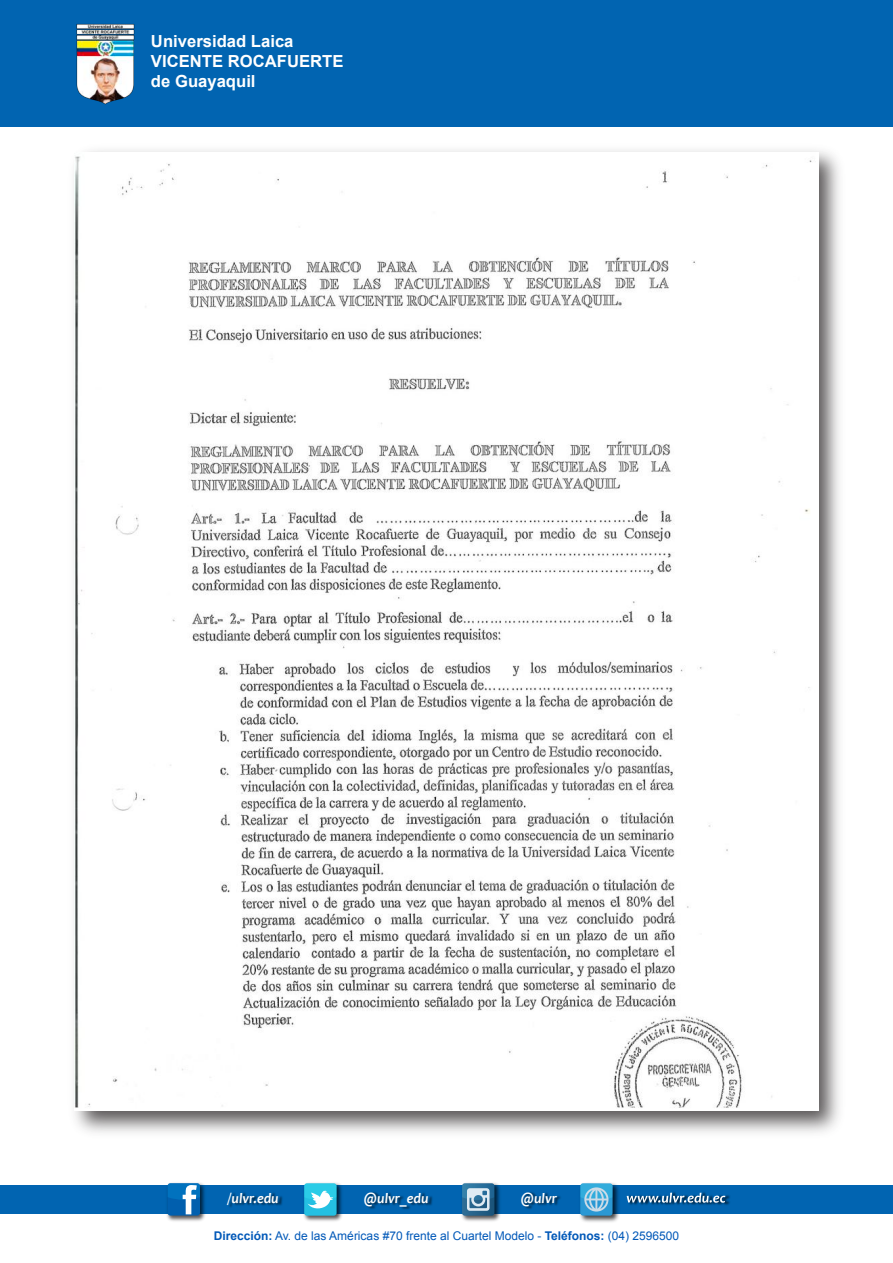
<style>
.page{position:relative;width:893px;height:1263px;background:#fff}
.page>*{position:absolute;margin:0;border:0;box-sizing:border-box;transform-origin:0 0}
.t1{font:700 16.65px/20px "Arial";color:#fff}
.t2{font:italic 700 14.7px "Candara";color:#fff;scale:.95 1}
.t3{font:12px "Arial";color:#0058b8}
.s1{font-weight:700}
</style>
<div class="page">
<div style="left:0;top:0;width:893px;height:127px;background:#0164b1"></div>
<img style="left:76px;top:24px;width:59px;height:81px">
<div style="left:0;top:1185px;width:893px;height:29px;background:#0164b1"></div>
<img style="left:167px;top:1183px;width:38px;height:38px">
<svg style="left:168px;top:1183px;width:32px;height:32px"></svg>
<svg style="left:168px;top:1183px;width:32px;height:31px"></svg>
<img style="left:229px;top:1192px;width:54px;height:16px">
<img style="left:304px;top:1183px;width:38px;height:38px">
<div style="left:304px;top:1183px;width:33px;height:33px;background:#24c0e2;border-radius:3px"></div>
<svg style="left:304px;top:1183px;width:33px;height:26px"></svg>
<img style="left:366px;top:1192px;width:67px;height:18px">
<img style="left:462px;top:1183px;width:38px;height:38px">
<svg style="left:462px;top:1183px;width:32px;height:33px"></svg>
<img style="left:523px;top:1192px;width:38px;height:17px">
<img style="left:580px;top:1183px;width:39px;height:39px">
<div style="left:580px;top:1183px;width:33px;height:33px;background:#2a98d4;border-radius:3px"></div>
<svg style="left:580px;top:1183px;width:33px;height:28px"></svg>
<img style="left:629px;top:1195px;width:101px;height:10px">
<svg style="left:627px;top:1192px;width:98px;height:11px"></svg>
<img style="left:74px;top:150px;width:766px;height:983px">
<img style="left:75px;top:152px;width:743px;height:959px">
<h1 class="t1" style="left:151px;top:32px;width:194px">Universidad Laica<br>VICENTE ROCAFUERTE de Guayaquil</h1>
<p class="t2" style="left:228px;top:1193px;width:55px">/ulvr.edu</p>
<p class="t2" style="left:364px;top:1193px;width:70px">@ulvr_edu</p>
<p class="t2" style="left:520px;top:1193px;width:40px">@ulvr</p>
<p class="t3" style="left:214px;top:1229px;width:467px"><span class="s1">Dirección:</span> Av. de las Américas #70 frente al Cuartel Modelo - <span class="s1">Teléfonos:</span> (04) 2596500</p>
</div>
